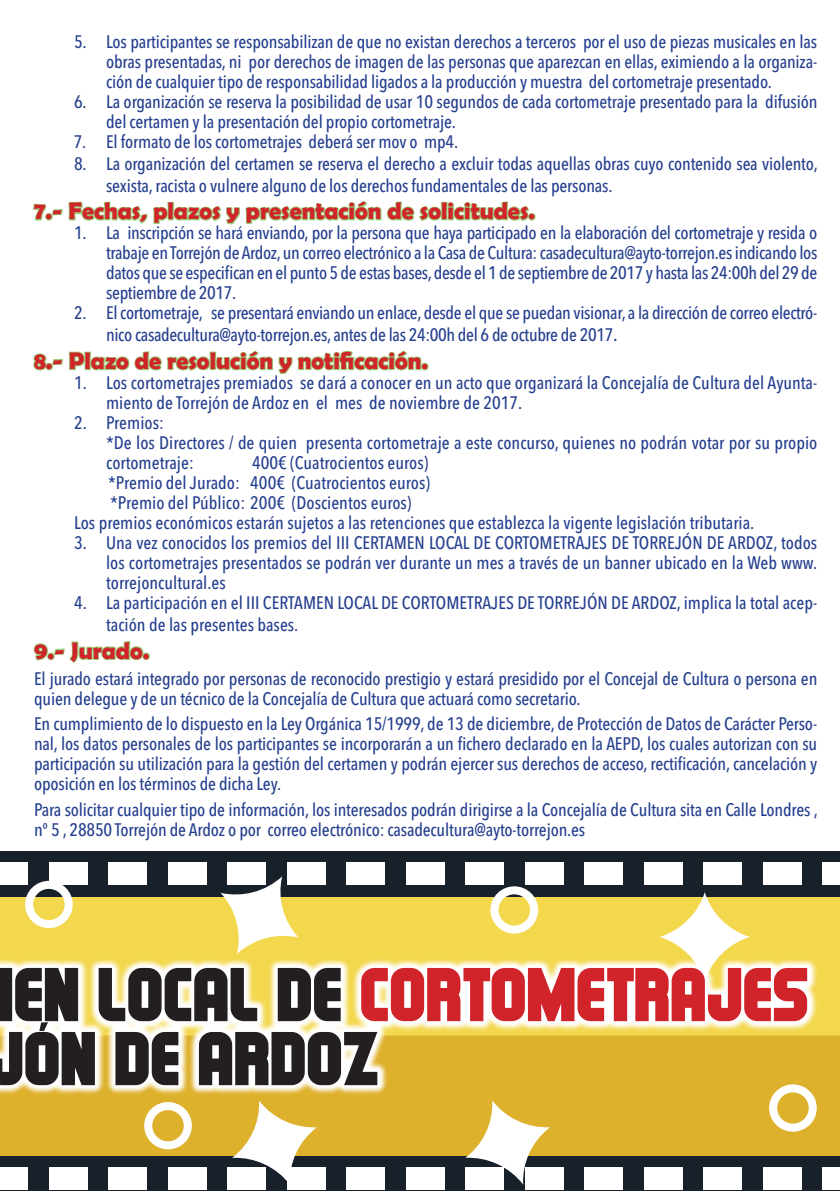
<style>
.page{position:relative;width:840px;height:1191px;background:#fff}
.page>*{position:absolute;margin:0;border:0;box-sizing:border-box;transform-origin:0 0}
.t1{font:76px/64px "Municipal";letter-spacing:-.02em;color:#231f20}
.t2{font:700 24px "Berlin Sans FB Demi";color:#d1232a}
.t3{font:500 condensed 18px/20px "Avenir Next LT Pro";letter-spacing:-.01em;color:#253f8e}
.s1{font-size:20px}
.s2{color:#d1232a}
</style>
<div class="page">
<svg style="left:33px;top:201px;width:503px;height:24px"></svg>
<svg style="left:33px;top:350px;width:396px;height:24px"></svg>
<svg style="left:33px;top:641px;width:117px;height:22px"></svg>
<div style="left:0;top:851px;width:839px;height:340px;background:#f3d74c"></div>
<div style="left:0;top:851px;width:839px;height:45px;background:#182029"></div>
<div style="left:0;top:863px;width:28px;height:22px;background:#fff"></div>
<div style="left:49px;top:863px;width:38px;height:22px;background:#fff"></div>
<div style="left:108px;top:863px;width:39px;height:22px;background:#fff"></div>
<div style="left:168px;top:863px;width:38px;height:22px;background:#fff"></div>
<div style="left:227px;top:863px;width:39px;height:22px;background:#fff"></div>
<div style="left:287px;top:863px;width:38px;height:22px;background:#fff"></div>
<div style="left:346px;top:863px;width:39px;height:22px;background:#fff"></div>
<svg style="left:0;top:1186px;width:839px;height:5px;background:#4c5259"></svg>
<div style="left:0;top:1167px;width:28px;height:22px;background:#fff"></div>
<div style="left:49px;top:1167px;width:38px;height:22px;background:#fff"></div>
<div style="left:108px;top:1167px;width:39px;height:22px;background:#fff"></div>
<div style="left:168px;top:1167px;width:38px;height:22px;background:#fff"></div>
<div style="left:227px;top:1167px;width:39px;height:22px;background:#fff"></div>
<div style="left:287px;top:1167px;width:38px;height:22px;background:#fff"></div>
<div style="left:346px;top:1167px;width:39px;height:22px;background:#fff"></div>
<svg style="left:659px;top:892px;width:90px;height:89px"></svg>
<div style="left:25px;top:881px;width:48px;height:47px;border:8px solid #fff;border-radius:50%"></div>
<div style="left:405px;top:1167px;width:39px;height:22px;background:#fff"></div>
<div style="left:465px;top:1167px;width:38px;height:22px;background:#fff"></div>
<div style="left:524px;top:1167px;width:39px;height:22px;background:#fff"></div>
<div style="left:584px;top:1167px;width:38px;height:22px;background:#fff"></div>
<div style="left:643px;top:1167px;width:39px;height:22px;background:#fff"></div>
<div style="left:703px;top:1167px;width:38px;height:22px;background:#fff"></div>
<div style="left:762px;top:1167px;width:39px;height:22px;background:#fff"></div>
<div style="left:822px;top:1167px;width:17px;height:22px;background:#fff"></div>
<div style="left:405px;top:862px;width:39px;height:22px;background:#fff"></div>
<div style="left:465px;top:862px;width:38px;height:22px;background:#fff"></div>
<div style="left:524px;top:862px;width:39px;height:22px;background:#fff"></div>
<div style="left:584px;top:862px;width:38px;height:22px;background:#fff"></div>
<div style="left:643px;top:862px;width:39px;height:22px;background:#fff"></div>
<div style="left:703px;top:862px;width:38px;height:22px;background:#fff"></div>
<div style="left:762px;top:862px;width:39px;height:22px;background:#fff"></div>
<div style="left:822px;top:862px;width:17px;height:22px;background:#fff"></div>
<div style="left:490px;top:886px;width:48px;height:47px;border:8px solid #fff;border-radius:50%"></div>
<svg style="left:220px;top:876px;width:78px;height:78px;fill:#fff"></svg>
<svg style="left:0;top:956px;width:839px;height:230px;background:#e0cd8e"></svg>
<svg style="left:39px;top:1022px;width:9px;height:9px"></svg>
<p class="t3" style="left:106px;top:31px;width:712px;text-align:justify;text-indent:-32px">5. Los participantes se responsabilizan de que no existan derechos a terceros por el uso de piezas musicales en las obras presentadas, ni por derechos de imagen de las personas que aparezcan en ellas, eximiendo a la organiza&shy;ción de cualquier tipo de responsabilidad ligados a la producción y muestra del cortometraje presentado.</p>
<p class="t3" style="left:106px;top:91px;width:712px;text-indent:-32px">6. La organización se reserva la posibilidad de usar 10 segundos de cada cortometraje presentado para la difusión del certamen y la presentación del propio cortometraje.</p>
<p class="t3" style="left:74px;top:131px;width:385px">7. El formato de los cortometrajes deberá ser mov o mp4.</p>
<p class="t3" style="left:106px;top:152px;width:712px;line-height:22px;text-indent:-32px">8. La organización del certamen se reserva el derecho a excluir todas aquellas obras cuyo contenido sea violento, sexista, racista o vulnere alguno de los derechos fundamentales de las personas.</p>
<h2 class="t2" style="left:34px;top:197px;width:502px">7.- Fechas, plazos y presentación de solicitudes.</h2>
<p class="t3" style="left:106px;top:223px;width:712px;text-align:justify;text-indent:-32px">1. La inscripción se hará enviando, por la persona que haya participado en la elaboración del cortometraje y resida o trabaje en Torrejón de Ardoz, un correo electrónico a la Casa de Cultura: casadecultura@ayto-torrejon.es indicando los datos que se especifican en el punto 5 de estas bases, desde el 1 de septiembre de 2017 y hasta las 24:00h del 29 de septiembre de 2017.</p>
<p class="t3" style="left:106px;top:302px;width:712px;line-height:22px;text-indent:-32px">2. El cortometraje, se presentará enviando un enlace, desde el que se puedan visionar, a la dirección de correo electró&shy;nico casadecultura@ayto-torrejon.es, antes de las 24:00h del 6 de octubre de 2017<span class="s1">.</span></p>
<h2 class="t2" style="left:34px;top:347px;width:395px">8.- Plazo de resolución y notificación.</h2>
<p class="t3" style="left:106px;top:373px;width:712px;text-indent:-32px">1. Los cortometrajes premiados se dará a conocer en un acto que organizará la Concejalía de Cultura del Ayunta&shy;miento de Torrejón de Ardoz en el mes de noviembre de 2017.</p>
<p class="t3" style="left:106px;top:413px;width:712px;text-indent:-32px">2. Premios:<br>*De los Directores / de quien presenta cortometraje a este concurso, quienes no podrán votar por su propio cortometraje:</p>
<p class="t3" style="left:252px;top:453px;width:178px">400€ (Cuatrocientos euros)</p>
<p class="t3" style="left:108px;top:473px;width:323px">*Premio del Jurado: 400€ (Cuatrocientos euros)</p>
<p class="t3" style="left:110px;top:493px;width:303px">*Premio del Público: 200€ (Doscientos euros)</p>
<p class="t3" style="left:74px;top:513px;width:681px">Los premios económicos estarán sujetos a las retenciones que establezca la vigente legislación tributaria.</p>
<p class="t3" style="left:106px;top:533px;width:712px;text-align:justify;text-indent:-32px">3. Una vez conocidos los premios del III CERTAMEN LOCAL DE CORTOMETRAJES DE TORREJÓN DE ARDOZ, todos los cortometrajes presentados se podrán ver durante un mes a través de un banner ubicado en la Web www. torrejoncultural.es</p>
<p class="t3" style="left:106px;top:592px;width:712px;line-height:22px;text-indent:-32px">4. La participación en el III CERTAMEN LOCAL DE CORTOMETRAJES DE TORREJÓN DE ARDOZ, implica la total acep&shy;tación de las presentes bases.</p>
<h2 class="t2" style="left:34px;top:636px;width:117px">9.- Jurado.</h2>
<p class="t3" style="left:34px;top:668px;width:784px">El jurado estará integrado por personas de reconocido prestigio y estará presidido por el Concejal de Cultura o persona en quien delegue y de un técnico de la Concejalía de Cultura que actuará como secretario.</p>
<p class="t3" style="left:34px;top:714px;width:784px;text-align:justify">En cumplimiento de lo dispuesto en la Ley Orgánica 15/1999, de 13 de diciembre, de Protección de Datos de Carácter Perso&shy;nal, los datos personales de los participantes se incorporarán a un fichero declarado en la AEPD, los cuales autorizan con su participación su utilización para la gestión del certamen y podrán ejercer sus derechos de acceso, rectificación, cancelación y oposición en los términos de dicha Ley.</p>
<p class="t3" style="left:34px;top:799px;width:785px">Para solicitar cualquier tipo de información, los interesados podrán dirigirse a la Concejalía de Cultura sita en Calle Londres , nº 5 , 28850 Torrejón de Ardoz o por correo electrónico: casadecultura@ayto-torrejon.es</p>
<h1 class="t1" style="left:-11px;top:963px;width:823px;text-indent:26px">EN LOCAL DE <span class="s2">CORTOMETRAJES<br></span>JON DE ARDOZ</h1>
</div>
